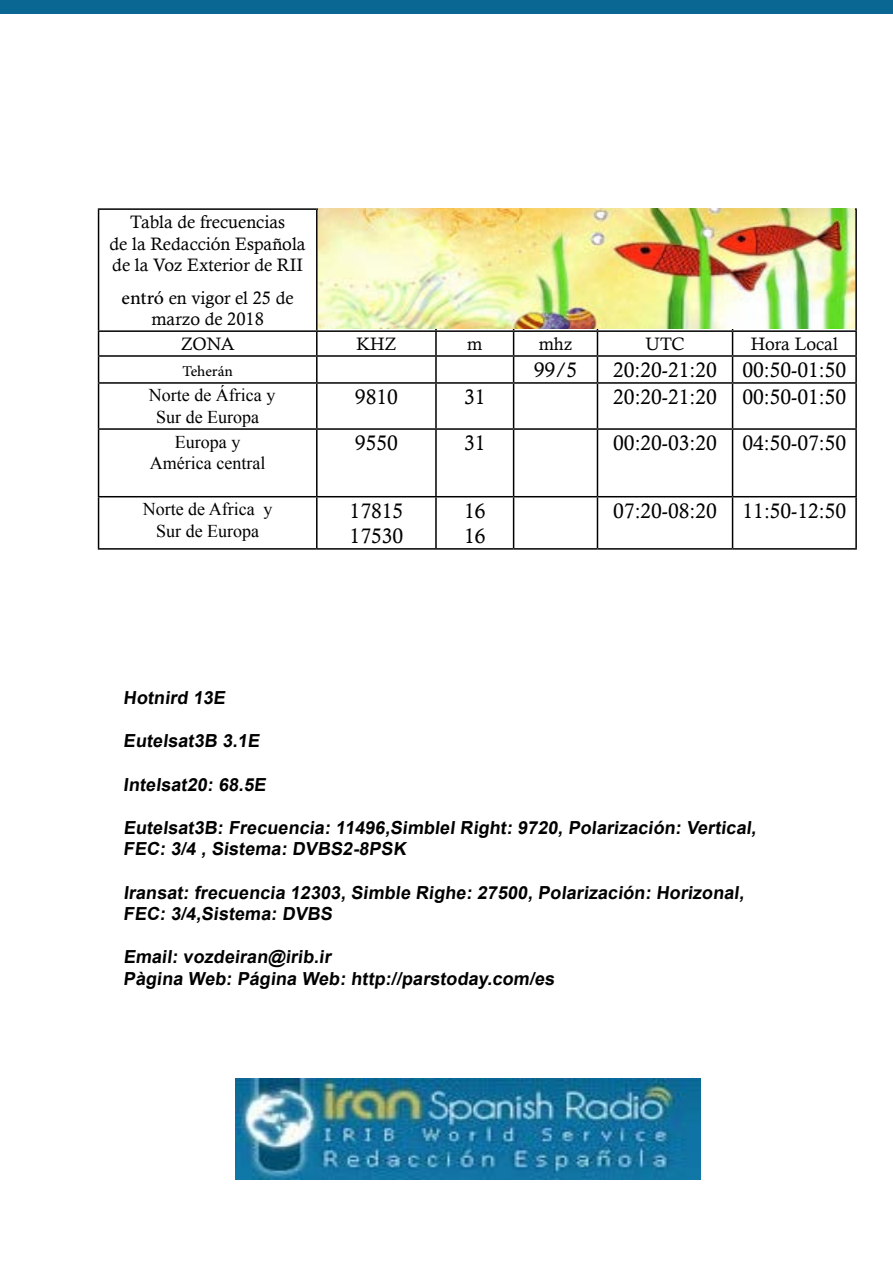
<style>
.page{position:relative;width:893px;height:1263px;background:#fff}
.page>*{position:absolute;margin:0;border:0;box-sizing:border-box;transform-origin:0 0}
.t1{font:21px/25.2px "Calisto";color:#000}
.t2{font:21px "Adobe Arabic";letter-spacing:-.005em;color:#000}
.t3{font:700 18px/21.6px "Arial";color:#000}
.t4{font:18px/21.6px "Calisto";color:#000;text-align:center}
.t5{font:18px/21.6px "Times New Roman";color:#000;text-align:center}
.s1{font-family:"Adobe Arabic";font-size:27px}
</style>
<div class="page">
<div style="left:0;top:0;width:893px;height:13px;background:#0a6793"></div>
<img style="left:236px;top:1078px;width:464px;height:101px">
<hr style="left:98px;top:208px;width:219px;height:2px;background:#000">
<hr style="left:98px;top:210px;width:1px;height:120px;background:#000">
<hr style="left:317px;top:208px;width:119px;height:2px;background:#000">
<hr style="left:316px;top:210px;width:2px;height:120px;background:#000">
<hr style="left:435px;top:210px;width:2px;height:120px;background:#000">
<hr style="left:513px;top:210px;width:1px;height:120px;background:#000">
<hr style="left:597px;top:210px;width:1px;height:120px;background:#000">
<hr style="left:733px;top:208px;width:124px;height:2px;background:#000">
<hr style="left:732px;top:210px;width:1px;height:120px;background:#000">
<hr style="left:855px;top:210px;width:2px;height:120px;background:#000">
<hr style="left:98px;top:330px;width:219px;height:2px;background:#000">
<hr style="left:317px;top:330px;width:119px;height:2px;background:#000">
<hr style="left:316px;top:332px;width:2px;height:23px;background:#000">
<hr style="left:436px;top:330px;width:78px;height:2px;background:#000">
<hr style="left:435px;top:332px;width:2px;height:23px;background:#000">
<hr style="left:514px;top:330px;width:83px;height:2px;background:#000">
<hr style="left:597px;top:330px;width:136px;height:2px;background:#000">
<hr style="left:733px;top:330px;width:124px;height:2px;background:#000">
<hr style="left:855px;top:332px;width:2px;height:23px;background:#000">
<hr style="left:98px;top:355px;width:219px;height:2px;background:#000">
<svg style="left:98px;top:332px;width:1px;height:50px"></svg>
<hr style="left:317px;top:355px;width:119px;height:2px;background:#000">
<hr style="left:316px;top:357px;width:2px;height:25px;background:#000">
<hr style="left:436px;top:355px;width:78px;height:2px;background:#000">
<hr style="left:435px;top:357px;width:2px;height:25px;background:#000">
<hr style="left:514px;top:355px;width:83px;height:2px;background:#000">
<svg style="left:513px;top:332px;width:1px;height:50px"></svg>
<hr style="left:597px;top:355px;width:136px;height:2px;background:#000">
<svg style="left:597px;top:332px;width:1px;height:50px"></svg>
<hr style="left:733px;top:355px;width:124px;height:2px;background:#000">
<svg style="left:732px;top:332px;width:1px;height:50px"></svg>
<hr style="left:855px;top:357px;width:2px;height:25px;background:#000">
<hr style="left:98px;top:382px;width:219px;height:2px;background:#000">
<hr style="left:98px;top:384px;width:1px;height:44px;background:#000">
<hr style="left:317px;top:382px;width:119px;height:2px;background:#000">
<hr style="left:316px;top:384px;width:2px;height:44px;background:#000">
<hr style="left:436px;top:382px;width:78px;height:2px;background:#000">
<hr style="left:435px;top:384px;width:2px;height:44px;background:#000">
<hr style="left:514px;top:382px;width:83px;height:2px;background:#000">
<hr style="left:513px;top:384px;width:1px;height:44px;background:#000">
<hr style="left:597px;top:382px;width:136px;height:2px;background:#000">
<hr style="left:597px;top:384px;width:1px;height:44px;background:#000">
<hr style="left:733px;top:382px;width:124px;height:2px;background:#000">
<hr style="left:732px;top:384px;width:1px;height:44px;background:#000">
<hr style="left:855px;top:384px;width:2px;height:44px;background:#000">
<hr style="left:98px;top:428px;width:219px;height:2px;background:#000">
<hr style="left:98px;top:430px;width:1px;height:66px;background:#000">
<hr style="left:317px;top:428px;width:119px;height:2px;background:#000">
<hr style="left:316px;top:430px;width:2px;height:66px;background:#000">
<hr style="left:436px;top:428px;width:78px;height:2px;background:#000">
<hr style="left:435px;top:430px;width:2px;height:66px;background:#000">
<hr style="left:514px;top:428px;width:83px;height:2px;background:#000">
<hr style="left:513px;top:430px;width:1px;height:66px;background:#000">
<hr style="left:597px;top:428px;width:136px;height:2px;background:#000">
<hr style="left:597px;top:430px;width:1px;height:66px;background:#000">
<hr style="left:733px;top:428px;width:124px;height:2px;background:#000">
<hr style="left:732px;top:430px;width:1px;height:66px;background:#000">
<hr style="left:855px;top:430px;width:2px;height:66px;background:#000">
<hr style="left:98px;top:496px;width:219px;height:1px;background:#000">
<hr style="left:98px;top:497px;width:1px;height:51px;background:#000">
<hr style="left:317px;top:496px;width:119px;height:1px;background:#000">
<hr style="left:316px;top:497px;width:2px;height:51px;background:#000">
<hr style="left:436px;top:496px;width:78px;height:1px;background:#000">
<hr style="left:435px;top:497px;width:2px;height:51px;background:#000">
<hr style="left:514px;top:496px;width:83px;height:1px;background:#000">
<hr style="left:513px;top:497px;width:1px;height:51px;background:#000">
<hr style="left:597px;top:496px;width:136px;height:1px;background:#000">
<hr style="left:597px;top:497px;width:1px;height:51px;background:#000">
<hr style="left:733px;top:496px;width:124px;height:1px;background:#000">
<hr style="left:732px;top:497px;width:1px;height:51px;background:#000">
<hr style="left:855px;top:497px;width:2px;height:51px;background:#000">
<hr style="left:98px;top:548px;width:219px;height:2px;background:#000">
<hr style="left:317px;top:548px;width:119px;height:2px;background:#000">
<hr style="left:436px;top:548px;width:78px;height:2px;background:#000">
<hr style="left:514px;top:548px;width:83px;height:2px;background:#000">
<hr style="left:597px;top:548px;width:136px;height:2px;background:#000">
<hr style="left:733px;top:548px;width:124px;height:2px;background:#000">
<img style="left:319px;top:208px;width:536px;height:121px">
<p class="t4" style="left:110px;top:211px;width:198px">Tabla de frecuencias<br>de la Redacción Española de la Voz Exterior de RII</p>
<p class="t4" style="left:122px;top:286px;width:174px"><span class="s1">entró</span> en vigor el 25 de marzo de 2018</p>
<p class="t4" style="left:181px;top:333px;width:55px">ZONA</p>
<p class="t4" style="left:356px;top:333px;width:42px">KHZ</p>
<p class="t4" style="left:467px;top:333px;width:17px">m</p>
<p class="t4" style="left:539px;top:333px;width:35px">mhz</p>
<p class="t4" style="left:646px;top:333px;width:40px">UTC</p>
<p class="t4" style="left:751px;top:333px;width:89px">Hora Local</p>
<p class="t2" style="left:183px;top:356px;width:52px">Teherán</p>
<p class="t1" style="left:534px;top:357px;width:45px">99/5</p>
<p class="t1" style="left:613px;top:357px;width:234px">20:20-21:20 00:50-01:50</p>
<p class="t5" style="left:149px;top:384px;width:128px">Norte de África y<br>Sur de Europa</p>
<p class="t1" style="left:355px;top:384px;width:44px">9810</p>
<p class="t1" style="left:464px;top:384px;width:23px">31</p>
<p class="t1" style="left:613px;top:384px;width:234px">20:20-21:20 00:50-01:50</p>
<p class="t5" style="left:150px;top:430px;width:117px">Europa y<br>América central</p>
<p class="t1" style="left:355px;top:430px;width:44px">9550</p>
<p class="t1" style="left:464px;top:430px;width:23px">31</p>
<p class="t1" style="left:613px;top:430px;width:234px">00:20-03:20 04:50-07:50</p>
<p class="t5" style="left:143px;top:498px;width:131px">Norte de Africa y<br>Sur de Europa</p>
<p class="t1" style="left:350px;top:498px;width:55px">17815<br>17530</p>
<p class="t1" style="left:464px;top:498px;width:23px">16<br>16</p>
<p class="t1" style="left:613px;top:498px;width:234px">07:20-08:20 11:50-12:50</p>
<p class="t3" style="left:123px;top:687px;width:106px">Hotnird 13E</p>
<p class="t3" style="left:123px;top:731px;width:141px">Eutelsat3B 3.1E</p>
<p class="t3" style="left:123px;top:774px;width:147px">Intelsat20: 68.5E</p>
<p class="t3" style="left:123px;top:817px;width:637px">Eutelsat3B: Frecuencia: 11496,Simblel Right: 9720, Polarización: Vertical,<br>FEC: 3/4 , Sistema: DVBS2-8PSK</p>
<p class="t3" style="left:123px;top:882px;width:625px">Iransat: frecuencia 12303, Simble Righe: 27500, Polarización: Horizonal,<br>FEC: 3/4,Sistema: DVBS</p>
<p class="t3" style="left:123px;top:947px;width:436px">Email: vozdeiran@irib.ir<br>Pàgina Web: Página Web: http://parstoday.com/es</p>
</div>
